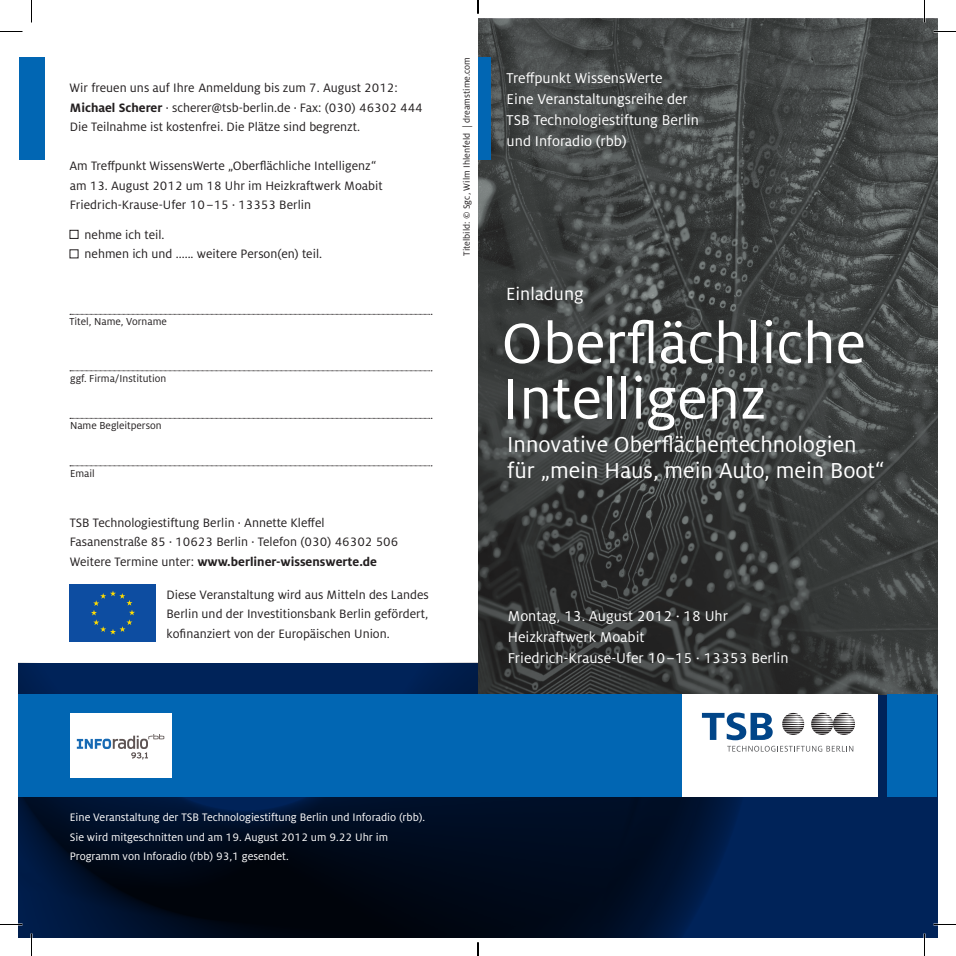
<style>
.page{position:relative;width:956px;height:956px;background:#fff}
.page>*{position:absolute;margin:0;border:0;box-sizing:border-box;transform-origin:0 0}
.t1{font:63px/55.5px "Milo OT";color:#fff}
.t2{font:24px/25.2px "Milo OT";color:#fff}
.t3{font:19.5px "Milo OT";color:#fff}
.t4{font:15.75px/21px "Milo OT";color:#fff}
.t5{font:13.5px/19.5px "Milo OT";color:#231f20}
.t6{font:12px/19.5px "Milo OT";color:#fff}
.t7{font:11.25px "Milo OT";color:#231f20}
.t8{font:9.9px "Milo OT";color:#231f20}
.s1{font-weight:700}
</style>
<div class="page">
<div style="left:19px;top:57px;width:25px;height:102px;background:#0166b3"></div>
<img style="left:478px;top:695px;width:447px;height:242px">
<img style="left:478px;top:19px;width:459px;height:676px">
<div style="left:478px;top:57px;width:13px;height:102px;background:#0166b3"></div>
<div style="left:887px;top:695px;width:50px;height:102px;background:#0166b3"></div>
<div style="left:478px;top:695px;width:204px;height:102px;background:#0166b3"></div>
<div style="left:682px;top:695px;width:196px;height:102px;background:#fff"></div>
<svg style="left:811px;top:713px;width:44px;height:22px"></svg>
<svg style="left:782px;top:713px;width:22px;height:22px"></svg>
<svg style="left:702px;top:712px;width:71px;height:28px"></svg>
<svg style="left:727px;top:746px;width:126px;height:6px"></svg>
<img style="left:19px;top:663px;width:459px;height:274px">
<div style="left:19px;top:695px;width:459px;height:102px;background:#0166b3"></div>
<svg style="left:70px;top:314px;width:362px;height:1px"></svg>
<svg style="left:70px;top:371px;width:362px;height:1px"></svg>
<svg style="left:70px;top:418px;width:362px;height:1px"></svg>
<svg style="left:70px;top:466px;width:362px;height:1px"></svg>
<div style="left:70px;top:230px;width:8px;height:9px;border:1px solid #231f20"></div>
<div style="left:70px;top:584px;width:86px;height:58px;background:#0d4da1"></div>
<svg style="left:91px;top:591px;width:44px;height:43px"></svg>
<div style="left:70px;top:714px;width:101px;height:64px;background:#fff"></div>
<svg style="left:77px;top:734px;width:87px;height:25px"></svg>
<hr style="left:0;top:923px;width:22px;height:2px;background:#fff">
<hr style="left:923px;top:0;width:2px;height:23px;background:#fff">
<hr style="left:923px;top:933px;width:2px;height:23px;background:#fff">
<svg style="left:0;top:31px;width:22px;height:1px"></svg>
<svg style="left:933px;top:31px;width:23px;height:1px"></svg>
<svg style="left:0;top:924px;width:22px;height:1px"></svg>
<svg style="left:933px;top:924px;width:23px;height:1px"></svg>
<svg style="left:31px;top:0;width:1px;height:23px"></svg>
<svg style="left:31px;top:933px;width:1px;height:23px"></svg>
<svg style="left:924px;top:0;width:1px;height:23px"></svg>
<svg style="left:924px;top:933px;width:1px;height:23px"></svg>
<svg style="left:477px;top:0;width:2px;height:14px"></svg>
<svg style="left:477px;top:942px;width:2px;height:14px"></svg>
<p class="t5" style="left:70px;top:79px;width:355px">Wir freuen uns auf Ihre Anmeldung bis zum 7. August 2012:<br><span class="s1">Michael Scherer</span> · scherer@tsb-berlin.de · Fax: (030) 46302 444<br>Die Teilnahme ist kostenfrei. Die Plätze sind begrenzt.</p>
<p class="t5" style="left:69px;top:156px;width:315px">Am Treffpunkt WissensWerte „Oberflächliche Intelligenz“ am 13. August 2012 um 18 Uhr im Heizkraftwerk Moabit<br>Friedrich-Krause-Ufer 10–15 · 13353 Berlin</p>
<p class="t5" style="left:85px;top:225px;width:239px">nehme ich teil.<br>nehmen ich und ...... weitere Person(en) teil.</p>
<p class="t7" style="left:69px;top:315px;width:99px">Titel, Name, Vorname</p>
<p class="t7" style="left:70px;top:372px;width:98px">ggf. Firma/Institution</p>
<p class="t7" style="left:70px;top:419px;width:93px">Name Begleitperson</p>
<p class="t7" style="left:70px;top:467px;width:26px">Email</p>
<p class="t5" style="left:70px;top:513px;width:330px">TSB Technologiestiftung Berlin · Annette Kleffel<br>Fasanenstraße 85 · 10623 Berlin · Telefon (030) 46302 506<br>Weitere Termine unter: <span class="s1">www.berliner-wissenswerte.de</span></p>
<p class="t5" style="left:166px;top:585px;width:264px;text-align:justify">Diese Veranstaltung wird aus Mitteln des Landes Berlin und der Investitionsbank Berlin gefördert, kofinanziert von der Europäischen Union.</p>
<p class="t8" style="left:461px;top:256px;width:200px;rotate:-90deg">Titelbild: © Sgc, Wilm Ihlenfeld | dreamstime.com</p>
<p class="t4" style="left:507px;top:68px;width:194px">Treffpunkt WissensWerte<br>Eine Veranstaltungsreihe der<br>TSB Technologiestiftung Berlin und Inforadio (rbb)</p>
<h3 class="t3" style="left:506px;top:283px;width:79px">Einladung</h3>
<h1 class="t1" style="left:501px;top:316px;width:366px">Oberflächliche<br>Intelligenz</h1>
<h2 class="t2" style="left:507px;top:432px;width:379px">Innovative Oberflächentechnologien für „mein Haus, mein Auto, mein Boot“</h2>
<p class="t4" style="left:508px;top:606px;width:282px">Montag, 13. August 2012 · 18 Uhr<br>Heizkraftwerk Moabit<br>Friedrich-Krause-Ufer 10–15 · 13353 Berlin</p>
<p class="t6" style="left:70px;top:808px;width:357px">Eine Veranstaltung der TSB Technologiestiftung Berlin und Inforadio (rbb).<br>Sie wird mitgeschnitten und am 19. August 2012 um 9.22 Uhr im<br>Programm von Inforadio (rbb) 93,1 gesendet.</p>
</div>
